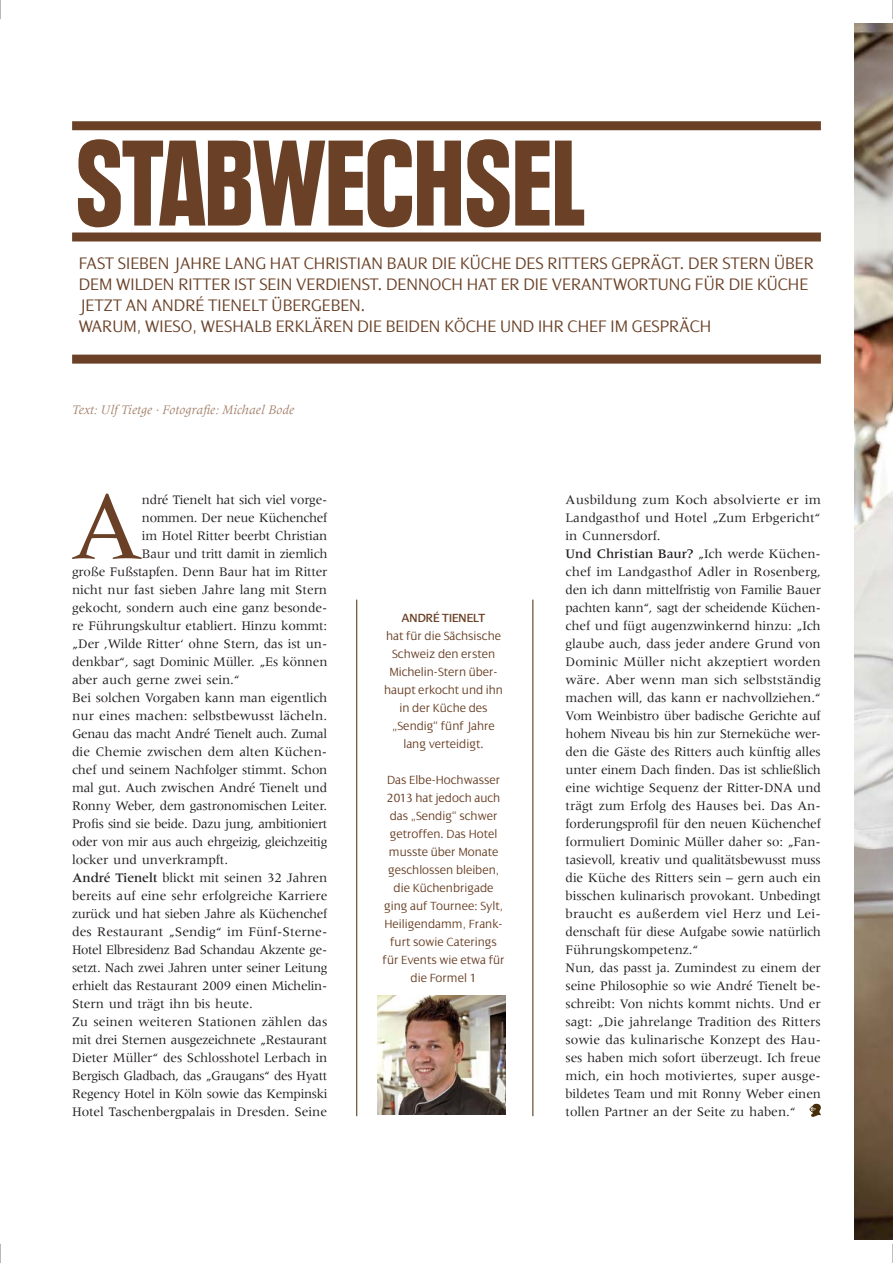
<style>
.page{position:relative;width:893px;height:1263px;background:#fff}
.page>*{position:absolute;margin:0;border:0;box-sizing:border-box;transform-origin:0 0}
.t1{font:900 condensed 120px "Plak";color:#6a4127}
.t2{font:98.7px "Meridien";color:#6a4127}
.t3{font:300 18px/21px "Dialog";color:#6a4127}
.t4{font:13.5px/18px "Meridien";letter-spacing:-.01em;color:#231f20}
.t5{font:13.5px "Meridien";letter-spacing:-.03em;color:#231f20}
.t6{font:italic 13.5px "Meridien";color:#a27f69}
.t7{font:300 12.75px/18px "Dialog";color:#6a4127;text-align:center}
.t8{font:12.75px "Dialog";color:#6a4127}
.s1{font-weight:500}
</style>
<div class="page">
<img style="left:854px;top:23px;width:38px;height:1217px">
<svg style="left:809px;top:1103px;width:12px;height:14px"></svg>
<div style="left:72px;top:121px;width:748px;height:9px;background:#6a4127"></div>
<div style="left:72px;top:233px;width:748px;height:9px;background:#6a4127"></div>
<div style="left:72px;top:355px;width:748px;height:9px;background:#6a4127"></div>
<hr style="left:356px;top:600px;width:1px;height:516px;background:#472d0a">
<hr style="left:532px;top:600px;width:1px;height:516px;background:#472d0a">
<img style="left:378px;top:996px;width:127px;height:119px">
<svg style="left:0;top:0;width:1px;height:19px"></svg>
<svg style="left:0;top:1244px;width:1px;height:19px"></svg>
<svg style="left:892px;top:0;width:1px;height:19px"></svg>
<svg style="left:892px;top:1244px;width:1px;height:19px"></svg>
<h1 class="t1" style="left:76px;top:141px;width:510px">STABWECHSEL</h1>
<p class="t3" style="left:79px;top:254px;width:736px">FAST SIEBEN JAHRE LANG HAT CHRISTIAN BAUR DIE KÜCHE DES RITTERS GEPRÄGT. DER STERN ÜBER DEM WILDEN RITTER IST SEIN VERDIENST. DENNOCH HAT ER DIE VERANTWORTUNG FÜR DIE KÜCHE JETZT AN ANDRÉ TIENELT ÜBERGEBEN.<br>WARUM, WIESO, WESHALB ERKLÄREN DIE BEIDEN KÖCHE UND IHR CHEF IM GESPRÄCH</p>
<p class="t6" style="left:72px;top:404px;width:224px">Text: Ulf Tietge · Fotografie: Michael Bode</p>
<h2 class="t2" style="left:71px;top:488px;width:73px">A</h2>
<p class="t4" style="left:142px;top:492px;width:187px">ndré Tienelt hat sich viel vorge-</p>
<p class="t4" style="left:142px;top:510px;width:187px">nommen. Der neue Küchenchef</p>
<p class="t4" style="left:142px;top:528px;width:187px">im Hotel Ritter beerbt Christian</p>
<p class="t4" style="left:142px;top:546px;width:187px">Baur und tritt damit in ziemlich</p>
<p class="t4" style="left:72px;top:564px;width:257px">große Fußstapfen. Denn Baur hat im Ritter</p>
<p class="t4" style="left:72px;top:582px;width:256px">nicht nur fast sieben Jahre lang mit Stern</p>
<p class="t4" style="left:72px;top:600px;width:256px">gekocht, sondern auch eine ganz besonde-</p>
<p class="t4" style="left:72px;top:618px;width:257px">re Führungskultur etabliert. Hinzu kommt:</p>
<p class="t4" style="left:72px;top:636px;width:257px">„Der ,Wilde Ritter‘ ohne Stern, das ist un-</p>
<p class="t4" style="left:72px;top:654px;width:257px">denkbar“, sagt Dominic Müller. „Es können</p>
<p class="t4" style="left:72px;top:672px;width:169px">aber auch gerne zwei sein.“</p>
<p class="t4" style="left:72px;top:690px;width:257px">Bei solchen Vorgaben kann man eigentlich</p>
<p class="t4" style="left:72px;top:708px;width:256px">nur eines machen: selbstbewusst lächeln.</p>
<p class="t5" style="left:72px;top:729px;width:256px">Genau das macht André Tienelt auch. Zumal</p>
<p class="t4" style="left:72px;top:744px;width:256px">die Chemie zwischen dem alten Küchen-</p>
<p class="t4" style="left:72px;top:762px;width:257px">chef und seinem Nachfolger stimmt. Schon</p>
<p class="t4" style="left:72px;top:780px;width:257px">mal gut. Auch zwischen André Tienelt und</p>
<p class="t4" style="left:72px;top:798px;width:257px">Ronny Weber, dem gastronomischen Leiter.</p>
<p class="t4" style="left:72px;top:816px;width:257px">Profis sind sie beide. Dazu jung, ambitioniert</p>
<p class="t4" style="left:72px;top:834px;width:257px">oder von mir aus auch ehrgeizig, gleichzeitig</p>
<p class="t4" style="left:72px;top:852px;width:157px">locker und unverkrampft.</p>
<p class="t4" style="left:72px;top:870px;width:257px"><span class="s1">André Tienelt</span> blickt mit seinen 32 Jahren</p>
<p class="t4" style="left:72px;top:888px;width:257px">bereits auf eine sehr erfolgreiche Karriere</p>
<p class="t4" style="left:72px;top:906px;width:257px">zurück und hat sieben Jahre als Küchenchef</p>
<p class="t4" style="left:72px;top:924px;width:257px">des Restaurant „Sendig“ im Fünf-Sterne-</p>
<p class="t5" style="left:72px;top:945px;width:256px">Hotel Elb residenz Bad Schandau Akzente ge-</p>
<p class="t4" style="left:72px;top:960px;width:257px">setzt. Nach zwei Jahren unter seiner Leitung</p>
<p class="t4" style="left:72px;top:978px;width:257px">erhielt das Restaurant 2009 einen Michelin-</p>
<p class="t4" style="left:72px;top:996px;width:182px">Stern und trägt ihn bis heute.</p>
<p class="t4" style="left:72px;top:1014px;width:257px">Zu seinen weiteren Stationen zählen das</p>
<p class="t4" style="left:72px;top:1032px;width:257px">mit drei Sternen ausgezeichnete „Restaurant</p>
<p class="t4" style="left:72px;top:1050px;width:257px">Dieter Müller“ des Schlosshotel Lerbach in</p>
<p class="t5" style="left:72px;top:1071px;width:256px">Bergisch Gladbach, das „Graugans“ des Hyatt</p>
<p class="t4" style="left:72px;top:1086px;width:257px">Regency Hotel in Köln sowie das Kempinski</p>
<p class="t4" style="left:72px;top:1104px;width:256px">Hotel Taschenbergpalais in Dresden. Seine</p>
<p class="t8" style="left:402px;top:614px;width:85px">ANDRÉ TIENELT</p>
<p class="t7" style="left:384px;top:628px;width:120px">hat für die Sächsische<br>Schweiz den ersten<br>Michelin-Stern über&shy;haupt erkocht und ihn in der Küche des „Sendig“ fünf Jahre lang verteidigt.</p>
<p class="t7" style="left:382px;top:772px;width:123px">Das Elbe-Hochwasser<br>2013 hat jedoch auch das „Sendig“ schwer getroffen. Das Hotel musste über Monate geschlossen bleiben, die Küchenbrigade ging auf Tournee: Sylt,<br>Heiligendamm, Frank&shy;furt sowie Caterings für Events wie etwa für die Formel 1</p>
<p class="t4" style="left:565px;top:492px;width:257px">Ausbildung zum Koch absolvierte er im Landgasthof und Hotel „Zum Erbgericht“ in Cunnersdorf.<br><span class="s1">Und Christian Baur?</span> „Ich werde Küchen&shy;chef im Landgasthof Adler in Rosenberg, den ich dann mittelfristig von Familie Bauer pachten kann“, sagt der scheidende Küchen&shy;chef und fügt augenzwinkernd hinzu: „Ich glaube auch, dass jeder andere Grund von Dominic Müller nicht akzeptiert worden wäre. Aber wenn man sich selbstständig machen will, das kann er nachvollziehen.“ Vom Weinbistro über badische Gerichte auf hohem Niveau bis hin zur Sterneküche wer&shy;den die Gäste des Ritters auch künftig alles unter einem Dach finden. Das ist schließlich eine wichtige Sequenz der Ritter-DNA und trägt zum Erfolg des Hauses bei. Das An&shy;forderungsprofil für den neuen Küchenchef formuliert Dominic Müller daher so: „Fan&shy;tasievoll, kreativ und qualitätsbewusst muss die Küche des Ritters sein – gern auch ein bisschen kulinarisch provokant. Unbedingt braucht es außerdem viel Herz und Lei&shy;denschaft für diese Aufgabe sowie natürlich Führungskompetenz.“<br>Nun, das passt ja. Zumindest zu einem der seine Philosophie so wie André Tienelt be&shy;schreibt: Von nichts kommt nichts. Und er sagt: „Die jahrelange Tradition des Ritters sowie das kulinarische Konzept des Hau&shy;ses haben mich sofort überzeugt. Ich freue mich, ein hoch motiviertes, super ausge&shy;bildetes Team und mit Ronny Weber einen tollen Partner an der Seite zu haben.“</p>
</div>
